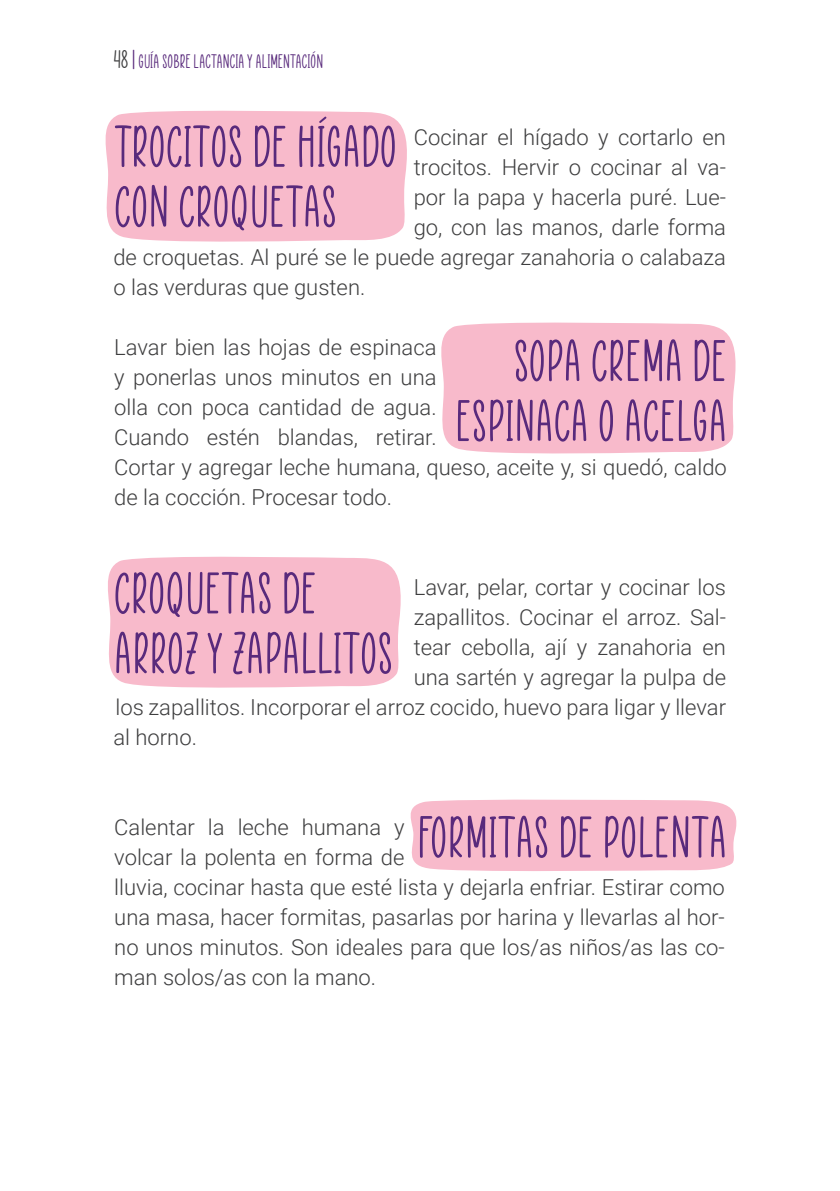
<style>
.page{position:relative;width:840px;height:1191px;background:#fff}
.page>*{position:absolute;margin:0;border:0;box-sizing:border-box;transform-origin:0 0}
.subtitulo_2{font:60px/60px "Paper Flowers";color:#592a7c}
.textos_1{font:300 22px/30px "Roboto";color:#3e3e3f}
.t1{font:20px "Paper Flowers";color:#592a7c}
.s1{font-size:26px;color:#3e3e3f}
.s2{font-size:26px}
</style>
<div class="page">
<div style="left:108px;top:556px;width:293px;height:132px;background:#f8bacb"></div>
<div style="left:441px;top:322px;width:295px;height:132px;background:#f8bacb"></div>
<div style="left:105px;top:110px;width:302px;height:132px;background:#f8bacb"></div>
<div style="left:410px;top:799px;width:327px;height:72px;background:#f8bacb"></div>
<p class="t1" style="left:113px;top:51px;width:211px"><span class="s1">48</span> <span class="s2">|</span> GUÍA SOBRE LACTANCIA Y ALIMENTACIÓN</p>
<p class="subtitulo_2" style="left:114px;top:117px;width:284px">TROCITOS DE HÍGADO<br>CON CROQUETAS</p>
<p class="textos_1" style="left:413px;top:121px;width:313px">Cocinar el hígado y cortarlo en</p>
<p class="textos_1" style="left:413px;top:151px;width:313px">trocitos. Hervir o cocinar al va-</p>
<p class="textos_1" style="left:413px;top:181px;width:313px">por la papa y hacerla puré. Lue-</p>
<p class="textos_1" style="left:413px;top:211px;width:313px">go, con las manos, darle forma</p>
<p class="textos_1" style="left:113px;top:241px;width:614px">de croquetas. Al puré se le puede agregar zanahoria o calabaza</p>
<p class="textos_1" style="left:113px;top:271px;width:253px">o las verduras que gusten.</p>
<p class="subtitulo_2" style="left:455px;top:331px;width:273px;text-align:right">SOPA CREMA DE<br>ESPINACA O ACELGA</p>
<p class="textos_1" style="left:114px;top:331px;width:614px">Lavar bien las hojas de espinaca<br>y ponerlas unos minutos en una<br>olla con poca cantidad de agua.<br>Cuando estén blandas, retirar.<br>Cortar y agregar leche humana, queso, aceite y, si quedó, caldo de la cocción. Procesar todo.</p>
<p class="subtitulo_2" style="left:114px;top:563px;width:280px">CROQUETAS DE<br>ARROZ Y ZAPALLITOS</p>
<p class="textos_1" style="left:413px;top:571px;width:313px">Lavar, pelar, cortar y cocinar los</p>
<p class="textos_1" style="left:413px;top:601px;width:313px">zapallitos. Cocinar el arroz. Sal-</p>
<p class="textos_1" style="left:413px;top:631px;width:313px">tear cebolla, ají y zanahoria en</p>
<p class="textos_1" style="left:413px;top:661px;width:314px">una sartén y agregar la pulpa de</p>
<p class="textos_1" style="left:115px;top:691px;width:612px">los zapallitos. Incorporar el arroz cocido, huevo para ligar y llevar</p>
<p class="textos_1" style="left:113px;top:721px;width:85px">al horno.</p>
<p class="subtitulo_2" style="left:417px;top:807px;width:312px">FORMITAS DE POLENTA</p>
<p class="textos_1" style="left:114px;top:811px;width:611px">Calentar la leche humana y<br>volcar la polenta en forma de<br>lluvia, cocinar hasta que esté lista y dejarla enfriar. Estirar como una masa, hacer formitas, pasarlas por harina y llevarlas al hor&shy;no unos minutos. Son ideales para que los/as niños/as las co&shy;man solos/as con la mano.</p>
</div>
